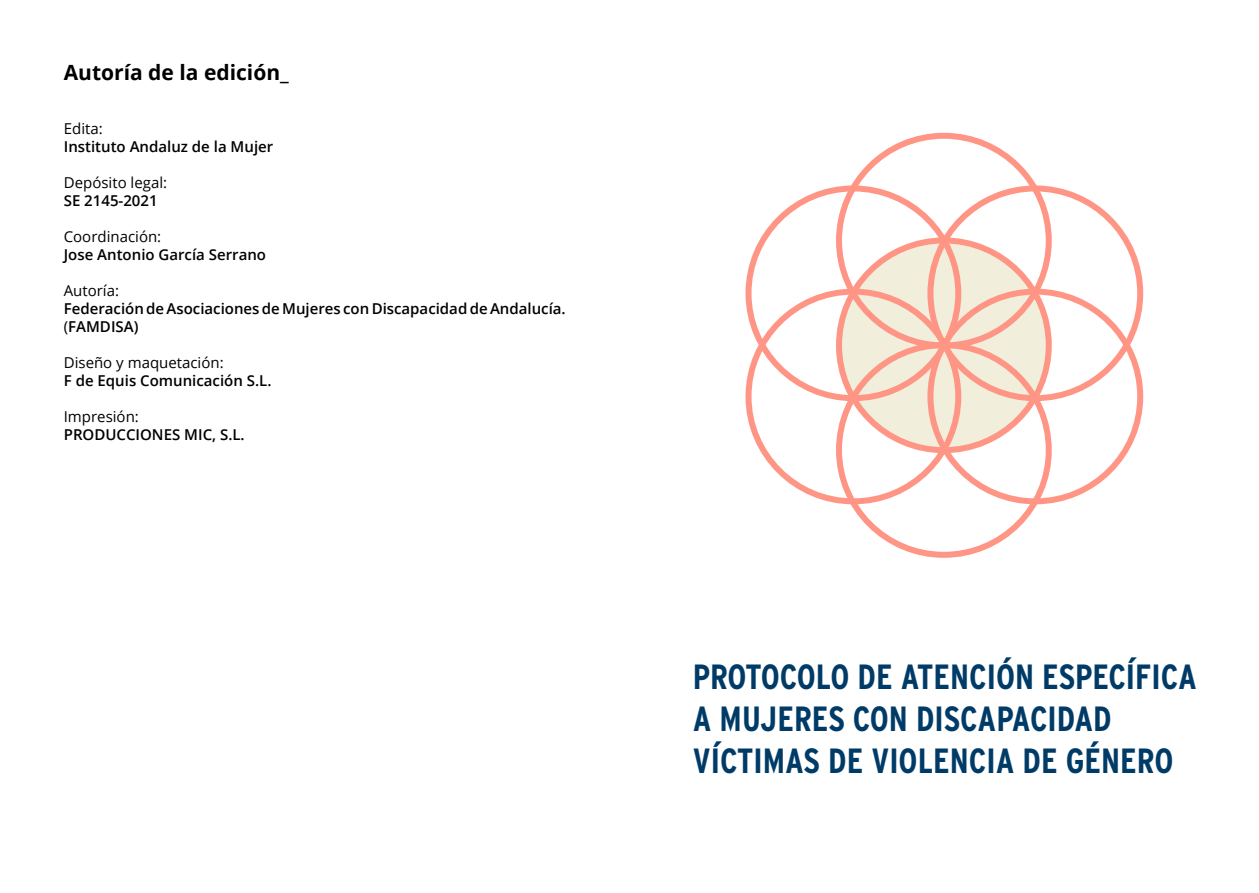
<style>
.page{position:relative;width:1259px;height:893px;background:#fff}
.page>*{position:absolute;margin:0;border:0;box-sizing:border-box;transform-origin:0 0}
.t1{font:700 condensed 34.95px/42px "Interstate";color:#003b68}
.t2{font:700 21px "Open Sans";color:#000}
.t3{font:600 15px/18px "Open Sans";color:#000}
.t4{font:15px "Open Sans";color:#000}
.s1{font-weight:400}
</style>
<div class="page">
<svg style="left:839px;top:240px;width:209px;height:210px;background:#f3ddcb"></svg>
<div style="left:836px;top:237px;width:215px;height:216px;border:6px solid #ff9585;border-radius:50%"></div>
<div style="left:745px;top:185px;width:216px;height:216px;border:6px solid #ff9585;border-radius:50%"></div>
<div style="left:927px;top:185px;width:216px;height:216px;border:6px solid #ff9585;border-radius:50%"></div>
<div style="left:836px;top:133px;width:215px;height:215px;border:6px solid #ff9585;border-radius:50%"></div>
<div style="left:836px;top:342px;width:215px;height:216px;border:6px solid #ff9585;border-radius:50%"></div>
<div style="left:745px;top:289px;width:216px;height:215px;border:6px solid #ff9585;border-radius:50%"></div>
<div style="left:927px;top:289px;width:216px;height:215px;border:6px solid #ff9585;border-radius:50%"></div>
<h2 class="t2" style="left:64px;top:57px;width:226px">Autoría de la edición_</h2>
<p class="t4" style="left:64px;top:118px;width:40px">Edita:</p>
<p class="t3" style="left:64px;top:137px;width:211px">Instituto Andaluz de la Mujer</p>
<p class="t4" style="left:64px;top:172px;width:105px">Depósito legal:</p>
<p class="t3" style="left:64px;top:191px;width:95px">SE 2145-2021</p>
<p class="t4" style="left:64px;top:226px;width:99px">Coordinación:</p>
<p class="t3" style="left:64px;top:245px;width:204px">Jose Antonio García Serrano</p>
<p class="t4" style="left:64px;top:280px;width:57px">Autoría:</p>
<p class="t3" style="left:64px;top:299px;width:503px">Federación de Asociaciones de Mujeres con Discapacidad de Andalucía. <span class="s1">(</span>FAMDISA)</p>
<p class="t4" style="left:64px;top:352px;width:161px">Diseño y maquetación:</p>
<p class="t3" style="left:64px;top:371px;width:209px">F de Equis Comunicación S.L.</p>
<p class="t4" style="left:64px;top:406px;width:77px">Impresión:</p>
<p class="t3" style="left:64px;top:425px;width:182px">PRODUCCIONES MIC, S.L.</p>
<h1 class="t1" style="left:693px;top:655px;width:505px">PROTOCOLO DE ATENCIÓN ESPECÍFICA<br>A MUJERES CON DISCAPACIDAD<br>VÍCTIMAS DE VIOLENCIA DE GÉNERO</h1>
</div>
